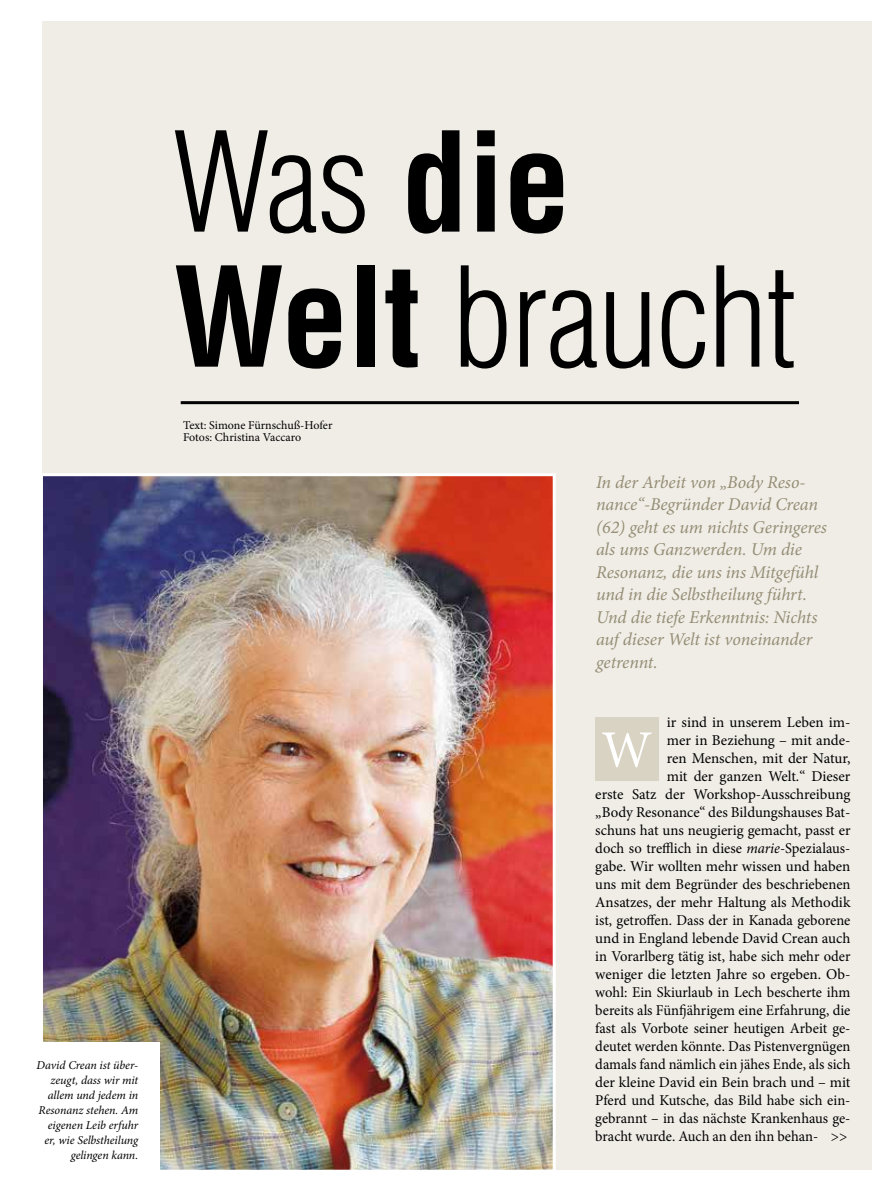
<style>
.page{position:relative;width:893px;height:1191px;background:#fff}
.page>*{position:absolute;margin:0;border:0;box-sizing:border-box;transform-origin:0 0}
.t1{font:300 condensed 135px/135px "Helvetica LT Std";letter-spacing:-.01em;color:#000}
.t2{font:52.5px "Minion Pro";color:#fff}
.t3{font:italic 18px/22.5px "Minion Pro";letter-spacing:-.005em;color:#958d74}
.t4{font:15px "Minion Pro";color:#000}
.t5{font:italic 12px/15px "Minion Pro";letter-spacing:-.005em;color:#000;text-align:right}
.t6{font:12px/12px "Minion Pro";letter-spacing:-.005em;color:#000}
.s1{font-weight:700}
.s2{font-style:italic}
</style>
<div class="page">
<div style="left:43px;top:21px;width:829px;height:1148px;background:#f0ede7"></div>
<img style="left:44px;top:477px;width:508px;height:691px">
<div style="left:40px;top:473px;width:516px;height:699px;border:3px solid #fff"></div>
<hr style="left:181px;top:401px;width:618px;height:3px;background:#000">
<div style="left:595px;top:718px;width:63px;height:63px;background:#d9d3c3"></div>
<div style="left:14px;top:1042px;width:145px;height:144px;background:#fff"></div>
<p class="t5" style="left:37px;top:1057px;width:103px">David Crean ist über&shy;zeugt, dass wir mit allem und jedem in<br>Resonanz stehen. Am eigenen Leib erfuhr er, wie Selbstheilung gelingen kann.</p>
<h1 class="t1" style="left:173px;top:114px;width:625px">Was <span class="s1">die<br>Welt</span> braucht</h1>
<p class="t6" style="left:183px;top:419px;width:151px">Text: Simone Fürnschuß-Hofer<br>Fotos: Christina Vaccaro</p>
<p class="t3" style="left:596px;top:471px;width:232px">In der Arbeit von „Body Reso&shy;nance“-Begründer David Crean (62) geht es um nichts Geringeres als ums Ganzwerden. Um die<br>Resonanz, die uns ins Mitgefühl und in die Selbstheilung führt.<br>Und die tiefe Erkenntnis: Nichts auf dieser Welt ist voneinander getrennt.</p>
<p class="t4" style="left:667px;top:712px;width:185px">ir sind in unserem Leben im-</p>
<p class="t4" style="left:667px;top:730px;width:185px">mer in Beziehung – mit ande-</p>
<p class="t4" style="left:667px;top:748px;width:185px">ren Menschen, mit der Natur,</p>
<p class="t4" style="left:667px;top:766px;width:185px">mit der ganzen Welt.“ Dieser</p>
<p class="t4" style="left:595px;top:784px;width:257px">erste Satz der Workshop-Ausschreibung</p>
<p class="t4" style="left:595px;top:802px;width:257px">„Body Resonance“ des Bildungshauses Bat-</p>
<p class="t4" style="left:595px;top:820px;width:257px">schuns hat uns neugierig gemacht, passt er</p>
<p class="t4" style="left:595px;top:838px;width:257px">doch so trefflich in diese <span class="s2">marie</span>-Spezialaus-</p>
<p class="t4" style="left:595px;top:856px;width:257px">gabe. Wir wollten mehr wissen und haben</p>
<p class="t4" style="left:595px;top:874px;width:257px">uns mit dem Begründer des beschriebenen</p>
<p class="t4" style="left:595px;top:892px;width:257px">Ansatzes, der mehr Haltung als Methodik</p>
<p class="t4" style="left:595px;top:910px;width:257px">ist, getroffen. Dass der in Kanada geborene</p>
<p class="t4" style="left:595px;top:928px;width:257px">und in England lebende David Crean auch</p>
<p class="t4" style="left:595px;top:946px;width:257px">in Vorarlberg tätig ist, habe sich mehr oder</p>
<p class="t4" style="left:595px;top:964px;width:257px">weniger die letzten Jahre so ergeben. Ob-</p>
<p class="t4" style="left:595px;top:982px;width:257px">wohl: Ein Skiurlaub in Lech bescherte ihm</p>
<p class="t4" style="left:595px;top:1000px;width:257px">bereits als Fünfjährigem eine Erfahrung, die</p>
<p class="t4" style="left:595px;top:1018px;width:257px">fast als Vorbote seiner heutigen Arbeit ge-</p>
<p class="t4" style="left:595px;top:1036px;width:257px">deutet werden könnte. Das Pistenvergnügen</p>
<p class="t4" style="left:595px;top:1054px;width:257px">damals fand nämlich ein jähes Ende, als sich</p>
<p class="t4" style="left:595px;top:1072px;width:257px">der kleine David ein Bein brach und – mit</p>
<p class="t4" style="left:595px;top:1090px;width:257px">Pferd und Kutsche, das Bild habe sich ein-</p>
<p class="t4" style="left:595px;top:1108px;width:257px">gebrannt – in das nächste Krankenhaus ge-</p>
<p class="t4" style="left:595px;top:1126px;width:224px">bracht wurde. Auch an den ihn behan-</p>
<h2 class="t2" style="left:601px;top:714px;width:52px">W</h2>
<p class="t4" style="left:831px;top:1126px;width:18px">&gt;&gt;</p>
</div>
